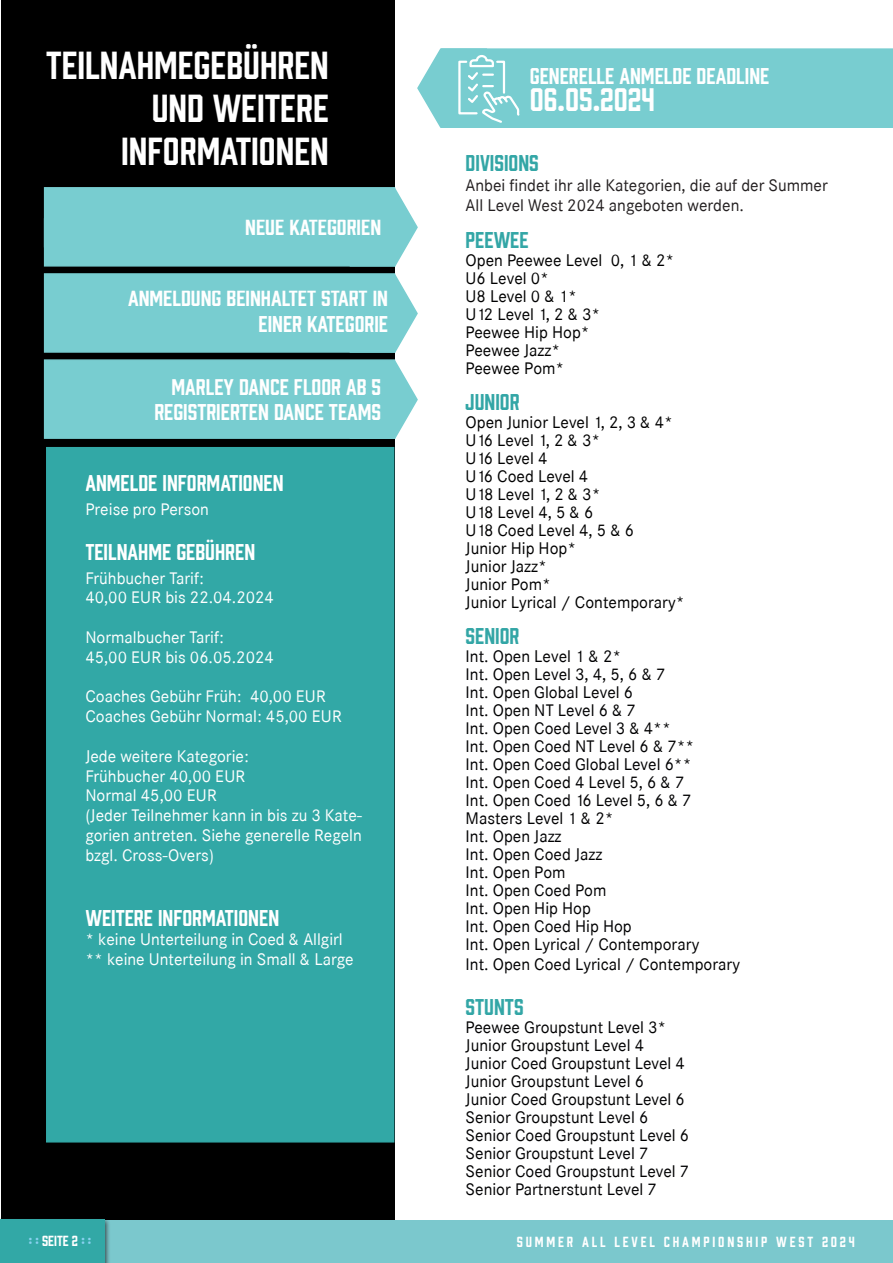
<style>
.page{position:relative;width:893px;height:1263px;background:#fff}
.page>*{position:absolute;margin:0;border:0;box-sizing:border-box;transform-origin:0 0}
.t1{font:36px/43.2px "Prohibition";color:#fff;text-align:right}
.t2{font:30px "Prohibition";color:#fff}
.t3{font:21px "Prohibition";color:#fff}
.t4{font:21px "Prohibition";color:#33a6a6}
.t5{font:16.5px/19.8px "Corporate SBQ";color:#000002}
.t6{font:16.5px/19.8px "Corporate SBQ";color:#fff}
.t7{font:16.5px "Corporate SBQ";color:#000001}
.t8{font:16.5px/19.8px "Corporate SBQ";color:#231f20}
.t9{font:13.5px "Prohibition";letter-spacing:.21em;color:#fff}
.s1{color:#8ad2f1}
</style>
<div class="page">
<div style="left:1px;top:0;width:393px;height:1221px;background:#000"></div>
<div style="left:46px;top:447px;width:348px;height:695px;background:#32a8a6"></div>
<svg style="left:394px;top:360px;width:24px;height:80px"></svg>
<div style="left:44px;top:359px;width:351px;height:80px;background:#78cdd0;border:2px solid #78cdd0"></div>
<div style="left:44px;top:273px;width:351px;height:80px;background:#78cdd0;border:2px solid #78cdd0"></div>
<svg style="left:326px;top:187px;width:92px;height:167px"></svg>
<div style="left:44px;top:187px;width:351px;height:80px;background:#78cdd0;border:2px solid #78cdd0"></div>
<div style="left:57px;top:290px;width:332px;height:55px;background:#78cdd0"></div>
<div style="left:0;top:1220px;width:893px;height:43px;background:#7bc8cd"></div>
<div style="left:0;top:1217px;width:111px;height:46px;background:#231f20;opacity:.75"></div>
<div style="left:0;top:1220px;width:104px;height:43px;background:#32a8a6"></div>
<div style="left:417px;top:48px;width:476px;height:80px;background:#78cdd0"></div>
<p class="t1" style="left:46px;top:41px;width:284px">TEILNAHMEGEBÜHREN<br>UND WEITERE<br>INFORMATIONEN</p>
<p class="t3" style="left:245px;top:213px;width:137px">NEUE KATEGORIEN</p>
<p class="t3" style="left:128px;top:284px;width:262px">ANMELDUNG BEINHALTET START IN</p>
<p class="t3" style="left:258px;top:309px;width:131px">EINER KATEGORIE</p>
<p class="t3" style="left:171px;top:372px;width:211px">MARLEY DANCE FLOOR AB 5</p>
<p class="t3" style="left:154px;top:397px;width:228px">REGISTRIERTEN DANCE TEAMS</p>
<p class="t3" style="left:85px;top:468px;width:200px">ANMELDE INFORMATIONEN</p>
<p class="t6" style="left:85px;top:499px;width:125px">Preise pro Person</p>
<p class="t3" style="left:85px;top:537px;width:171px">TEILNAHME GEBÜHREN</p>
<p class="t6" style="left:85px;top:568px;width:190px">Frühbucher Tarif:<br>40,00 EUR bis 22.04.2024</p>
<p class="t6" style="left:85px;top:627px;width:190px">Normalbucher Tarif:<br>45,00 EUR bis 06.05.2024</p>
<p class="t6" style="left:85px;top:687px;width:242px">Coaches Gebühr Früh: 40,00 EUR</p>
<p class="t6" style="left:85px;top:707px;width:258px">Coaches Gebühr Normal: 45,00 EUR</p>
<p class="t6" style="left:85px;top:746px;width:165px">Jede weitere Kategorie:</p>
<p class="t6" style="left:85px;top:766px;width:162px">Frühbucher 40,00 EUR</p>
<p class="t6" style="left:85px;top:786px;width:133px">Normal 45,00 EUR</p>
<p class="t6" style="left:85px;top:806px;width:278px;text-align:justify">(Jeder Teilnehmer kann in bis zu 3 Kate&shy;gorien antreten. Siehe generelle Regeln bzgl. Cross-Overs)</p>
<p class="t3" style="left:85px;top:903px;width:195px">WEITERE INFORMATIONEN</p>
<p class="t6" style="left:85px;top:930px;width:259px">* keine Unterteilung in Coed &amp; Allgirl</p>
<p class="t6" style="left:85px;top:950px;width:270px">** keine Unterteilung in Small &amp; Large</p>
<p class="t3" style="left:530px;top:61px;width:241px">GENERELLE ANMELDE DEADLINE</p>
<p class="t2" style="left:530px;top:79px;width:127px">06.05.2024</p>
<p class="t4" style="left:466px;top:148px;width:75px">DIVISIONS</p>
<p class="t8" style="left:466px;top:175px;width:364px">Anbei findet ihr alle Kategorien, die auf der Summer<br>All Level West 2024 angeboten werden.</p>
<p class="t4" style="left:466px;top:226px;width:65px">PEEWEE</p>
<p class="t7" style="left:466px;top:251px;width:210px">Open Peewee Level 0, 1 &amp; 2*</p>
<p class="t7" style="left:466px;top:269px;width:85px">U6 Level 0*</p>
<p class="t7" style="left:466px;top:287px;width:113px">U8 Level 0 &amp; 1*</p>
<p class="t7" style="left:466px;top:305px;width:136px">U12 Level 1, 2 &amp; 3*</p>
<p class="t7" style="left:466px;top:323px;width:125px">Peewee Hip Hop*</p>
<p class="t7" style="left:466px;top:341px;width:96px">Peewee Jazz*</p>
<p class="t7" style="left:466px;top:359px;width:100px">Peewee Pom*</p>
<p class="t4" style="left:466px;top:388px;width:56px">JUNIOR</p>
<p class="t7" style="left:466px;top:413px;width:209px">Open Junior Level 1, 2, 3 &amp; 4*</p>
<p class="t7" style="left:466px;top:431px;width:136px">U16 Level 1, 2 &amp; 3*</p>
<p class="t7" style="left:466px;top:449px;width:83px">U16 Level 4</p>
<p class="t7" style="left:466px;top:467px;width:124px">U16 Coed Level 4</p>
<p class="t7" style="left:466px;top:485px;width:136px">U18 Level 1, 2 &amp; 3*</p>
<p class="t7" style="left:466px;top:503px;width:129px">U18 Level 4, 5 &amp; 6</p>
<p class="t7" style="left:466px;top:521px;width:170px">U18 Coed Level 4, 5 &amp; 6</p>
<p class="t7" style="left:466px;top:539px;width:112px">Junior Hip Hop*</p>
<p class="t7" style="left:466px;top:557px;width:83px">Junior Jazz*</p>
<p class="t7" style="left:466px;top:575px;width:87px">Junior Pom*</p>
<p class="t7" style="left:466px;top:593px;width:221px">Junior Lyrical / Contemporary*</p>
<p class="t4" style="left:466px;top:622px;width:55px">SENIOR</p>
<p class="t5" style="left:466px;top:647px;width:157px">Int. Open Level 1 &amp; 2*</p>
<p class="t5" style="left:466px;top:665px;width:201px">Int. Open Level 3, 4, 5, 6 &amp; 7</p>
<p class="t5" style="left:466px;top:683px;width:169px">Int. Open Global Level 6</p>
<p class="t5" style="left:466px;top:701px;width:172px">Int. Open NT Level 6 &amp; 7</p>
<p class="t5" style="left:466px;top:719px;width:207px">Int. Open Coed Level 3 &amp; 4**</p>
<p class="t5" style="left:466px;top:737px;width:230px">Int. Open Coed NT Level 6 &amp; 7**</p>
<p class="t5" style="left:466px;top:755px;width:227px">Int. Open Coed Global Level 6**</p>
<p class="t5" style="left:466px;top:773px;width:220px">Int. Open Coed 4 Level 5, 6 &amp; 7</p>
<p class="t5" style="left:466px;top:791px;width:227px">Int. Open Coed 16 Level 5, 6 &amp; 7</p>
<p class="t5" style="left:466px;top:809px;width:149px">Masters Level 1 &amp; 2*</p>
<p class="t5" style="left:466px;top:827px;width:97px">Int. Open Jazz</p>
<p class="t5" style="left:466px;top:845px;width:138px">Int. Open Coed Jazz</p>
<p class="t5" style="left:466px;top:863px;width:102px">Int. Open Pom</p>
<p class="t5" style="left:466px;top:881px;width:142px">Int. Open Coed Pom</p>
<p class="t5" style="left:466px;top:899px;width:127px">Int. Open Hip Hop</p>
<p class="t5" style="left:466px;top:917px;width:168px">Int. Open Coed Hip Hop</p>
<p class="t5" style="left:466px;top:935px;width:276px">Int. Open Lyrical / Contemporary<br>Int. Open Coed Lyrical / Contemporary</p>
<p class="t4" style="left:466px;top:993px;width:59px">STUNTS</p>
<p class="t5" style="left:466px;top:1018px;width:202px">Peewee Groupstunt Level 3*</p>
<p class="t5" style="left:466px;top:1036px;width:180px">Junior Groupstunt Level 4</p>
<p class="t5" style="left:466px;top:1054px;width:221px">Junior Coed Groupstunt Level 4</p>
<p class="t5" style="left:466px;top:1072px;width:180px">Junior Groupstunt Level 6</p>
<p class="t5" style="left:466px;top:1090px;width:221px">Junior Coed Groupstunt Level 6</p>
<p class="t5" style="left:466px;top:1108px;width:184px">Senior Groupstunt Level 6</p>
<p class="t5" style="left:466px;top:1126px;width:225px">Senior Coed Groupstunt Level 6</p>
<p class="t5" style="left:466px;top:1144px;width:184px">Senior Groupstunt Level 7</p>
<p class="t5" style="left:466px;top:1162px;width:225px">Senior Coed Groupstunt Level 7</p>
<p class="t5" style="left:466px;top:1180px;width:193px">Senior Partnerstunt Level 7</p>
<p class="t9" style="left:29px;top:1231px;width:64px"><span class="s1">: :</span> SEITE 2 <span class="s1">: :</span></p>
<p class="t9" style="left:517px;top:1232px;width:340px">SUMMER ALL LEVEL CHAMPIONSHIP WEST 2024</p>
</div>
